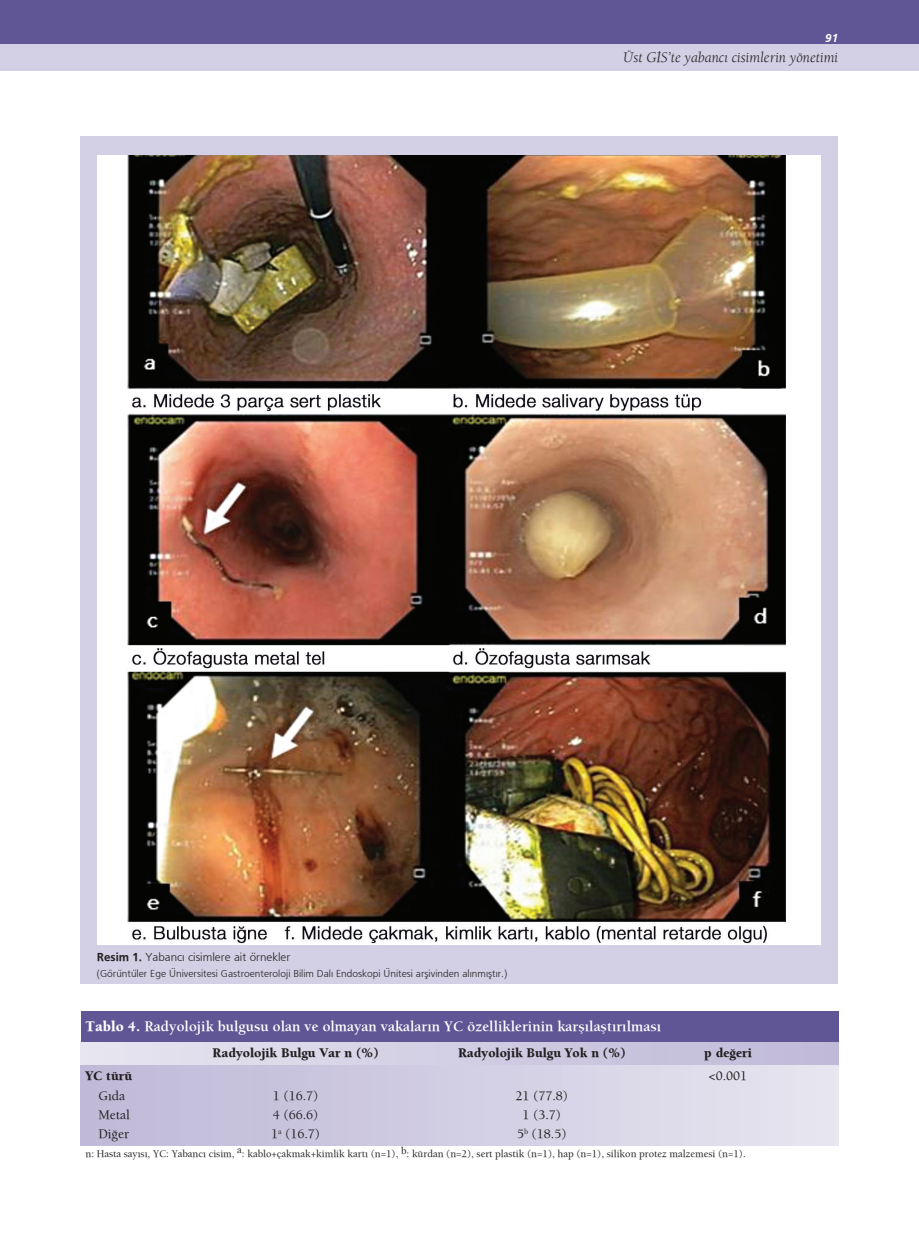
<style>
.page{position:relative;width:919px;height:1238px;background:#fff}
.page>*{position:absolute;margin:0;border:0;box-sizing:border-box;transform-origin:0 0}
.t1{font:700 15px "Berkeley";color:#fff}
.t2{font:italic 300 15px "Berkeley";color:#231f20}
.t3{font:500 13.5px "Berkeley";color:#231f20}
.t4{font:900 13.5px "Berkeley";color:#231f20}
.t5{font:300 12px "Fruga Sans";color:#231f20}
.t6{font:italic 700 12px "Fruga Sans";color:#fff}
.t7{font:500 10.5px "Berkeley";color:#231f20}
.t8{font:300 10.5px "Fruga Sans";color:#231f20}
.s1{font-weight:700}
.s2{font-weight:900}
</style>
<div class="page">
<div style="left:0;top:0;width:918px;height:45px;background:#615695"></div>
<div style="left:0;top:44px;width:918px;height:27px;background:#d3cfe4"></div>
<div style="left:80px;top:136px;width:757px;height:847px;background:#d3cfe4"></div>
<div style="left:97px;top:155px;width:723px;height:789px;background:#fff"></div>
<img style="left:127px;top:155px;width:658px;height:789px">
<div style="left:80px;top:1041px;width:758px;height:102px;background:linear-gradient(to right,#e7e5f0,#bfb8d7)"></div>
<div style="left:81px;top:1065px;width:757px;height:80px;background:linear-gradient(to right,#beb8d7,#e7e5f0)"></div>
<div style="left:81px;top:1010px;width:757px;height:31px;background:#615695"></div>
<p class="t6" style="left:825px;top:31px;width:14px">91</p>
<h1 class="t2" style="left:623px;top:49px;width:216px">Üst GİS’te yabancı cisimlerin yönetimi</h1>
<p class="t5" style="left:97px;top:950px;width:195px"><span class="s1">Resim 1.</span> Yabancı cisimlere ait örnekler</p>
<p class="t8" style="left:97px;top:967px;width:412px">(Görüntüler Ege Üniversitesi Gastroenteroloji Bilim Dalı Endoskopi Ünitesi arşivinden alınmıştır.)</p>
<h1 class="t1" style="left:86px;top:1016px;width:577px"><span class="s2">Tablo 4.</span> Radyolojik bulgusu olan ve olmayan vakaların YC özelliklerinin karşılaştırılması</h1>
<p class="t4" style="left:212px;top:1044px;width:168px">Radyolojik Bulgu Var n (%)</p>
<p class="t4" style="left:458px;top:1044px;width:169px">Radyolojik Bulgu Yok n (%)</p>
<p class="t4" style="left:704px;top:1044px;width:49px">p değeri</p>
<p class="t4" style="left:86px;top:1067px;width:48px">YC türü</p>
<p class="t3" style="left:708px;top:1067px;width:40px">&lt;0.001</p>
<p class="t3" style="left:98px;top:1087px;width:28px">Gıda</p>
<p class="t3" style="left:273px;top:1087px;width:47px">1 (16.7)</p>
<p class="t3" style="left:515px;top:1087px;width:54px">21 (77.8)</p>
<p class="t3" style="left:98px;top:1106px;width:33px">Metal</p>
<p class="t3" style="left:273px;top:1106px;width:47px">4 (66.6)</p>
<p class="t3" style="left:522px;top:1106px;width:40px">1 (3.7)</p>
<p class="t3" style="left:98px;top:1125px;width:32px">Diğer</p>
<p class="t3" style="left:271px;top:1125px;width:50px">1<sup>a</sup> (16.7)</p>
<p class="t3" style="left:517px;top:1125px;width:51px">5<sup>b</sup> (18.5)</p>
<p class="t7" style="left:86px;top:1147px;width:661px">n: Hasta sayısı, YC: Yabancı cisim, a: kablo+çakmak+kimlik kartı (n=1), b: kürdan (n=2), sert plastik (n=1), hap (n=1), silikon protez malzemesi (n=1).</p>
</div>
